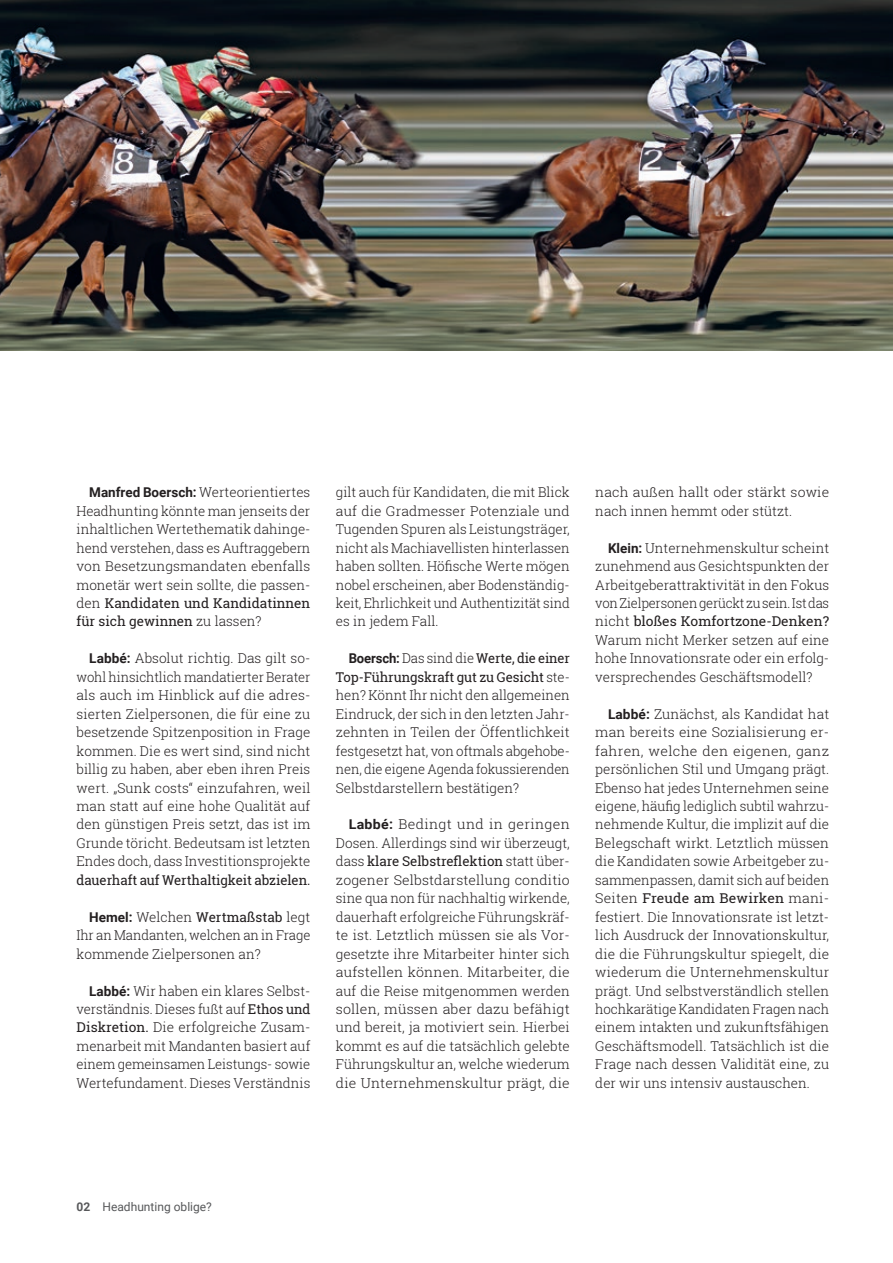
<style>
.page{position:relative;width:893px;height:1263px;background:#fff}
.page>*{position:absolute;margin:0;border:0;box-sizing:border-box;transform-origin:0 0}
.t1{font:300 13.5px/18.5px "Roboto Slab";color:#231f20;text-align:justify}
.t2{font:300 13.5px/18.5px "Roboto Slab";color:#231f20;text-align:justify;scale:1.05 1}
.t3{font:13.5px "Roboto Slab";letter-spacing:-.005em;color:#231f20}
.t4{font:12px "Roboto";color:#57585a}
.s1{font-family:"Roboto";font-weight:700}
.s2{font-weight:400}
.s3{font-weight:700}
</style>
<div class="page">
<img style="left:0;top:0;width:893px;height:350px">
<p class="t1" style="left:77px;top:483px;width:235px;text-indent:13px"><span class="s1">Manfred Boersch:</span> Werteorientiertes Headhunting könnte man jenseits der inhaltlichen Wertethematik dahinge&shy;hend verstehen, dass es Auftraggebern von Besetzungsmandaten ebenfalls monetär wert sein sollte, die passen&shy;den <span class="s2">Kandidaten und Kandidatinnen für sich gewinnen</span> zu lassen?</p>
<p class="t1" style="left:77px;top:649px;width:235px;text-indent:13px"><span class="s1">Labbé:</span> Absolut richtig. Das gilt so&shy;wohl hinsichtlich mandatierter Berater als auch im Hinblick auf die adres&shy;sierten Zielpersonen, die für eine zu besetzende Spitzenposition in Frage kommen. Die es wert sind, sind nicht billig zu haben, aber eben ihren Preis wert. „Sunk costs“ einzufahren, weil man statt auf eine hohe Qualität auf den günstigen Preis setzt, das ist im Grunde töricht. Bedeutsam ist letzten Endes doch, dass Investitionsprojekte</p>
<p class="t3" style="left:77px;top:871px;width:235px">dauerhaft auf Werthaltigkeit abzielen.</p>
<p class="t1" style="left:77px;top:907px;width:235px;text-indent:13px"><span class="s1">Hemel:</span> Welchen <span class="s2">Wertmaßstab</span> legt Ihr an Mandanten, welchen an in Frage kommende Zielpersonen an?</p>
<p class="t1" style="left:77px;top:981px;width:235px;text-indent:13px"><span class="s1">Labbé:</span> Wir haben ein klares Selbst&shy;verständnis. Dieses fußt auf <span class="s2">Ethos und Diskretion.</span> Die erfolgreiche Zusam&shy;menarbeit mit Mandanten basiert auf einem gemeinsamen Leistungs- sowie Wertefundament. Dieses Verständnis</p>
<p class="t1" style="left:336px;top:483px;width:235px">gilt auch für Kandidaten, die mit Blick auf die Gradmesser Potenziale und Tugenden Spuren als Leistungsträger, nicht als Machiavellisten hinterlassen haben sollten. Höfische Werte mögen nobel erscheinen, aber Bodenständig&shy;keit, Ehrlichkeit und Authentizität sind es in jedem Fall.</p>
<p class="t1" style="left:336px;top:649px;width:235px;text-indent:13px"><span class="s1">Boersch:</span> Das sind die <span class="s2">Werte, die einer Top-Führungskraft gut zu Gesicht</span> ste&shy;hen? Könnt Ihr nicht den allgemeinen Eindruck, der sich in den letzten Jahr&shy;zehnten in Teilen der Öffentlichkeit festgesetzt hat, von oftmals abgehobe&shy;nen, die eigene Agenda fokussierenden Selbstdarstellern bestätigen?</p>
<p class="t2" style="left:336px;top:815px;width:224px;text-indent:13px"><span class="s1">Labbé:</span> Bedingt und in geringen Dosen. Allerdings sind wir überzeugt, dass <span class="s2">klare Selbstreflektion</span> statt über&shy;zogener Selbstdarstellung conditio sine qua non für nachhaltig wirkende, dauerhaft erfolgreiche Führungskräf&shy;te ist. Letztlich müssen sie als Vor&shy;gesetzte ihre Mitarbeiter hinter sich aufstellen können. Mitarbeiter, die auf die Reise mitgenommen werden sollen, müssen aber dazu befähigt und bereit, ja motiviert sein. Hierbei kommt es auf die tatsächlich gelebte Führungskultur an, welche wiederum die Unternehmenskultur prägt, die</p>
<p class="t1" style="left:595px;top:483px;width:235px">nach außen hallt oder stärkt sowie nach innen hemmt oder stützt.</p>
<p class="t1" style="left:595px;top:538px;width:235px;text-indent:13px"><span class="s1">Klein:</span> Unternehmenskultur scheint zunehmend aus Gesichtspunkten der Arbeitgeberattraktivität in den Fokus von Zielpersonen gerückt zu sein. Ist das nicht <span class="s2">bloßes Komfortzone-Denken?<br></span>Warum nicht Merker setzen auf eine hohe Innovationsrate oder ein erfolg&shy;versprechendes Geschäftsmodell?</p>
<p class="t1" style="left:595px;top:704px;width:235px;text-indent:13px"><span class="s1">Labbé:</span> Zunächst, als Kandidat hat man bereits eine Sozialisierung er&shy;fahren, welche den eigenen, ganz persönlichen Stil und Umgang prägt.<br>Ebenso hat jedes Unternehmen seine eigene, häufig lediglich subtil wahrzu&shy;nehmende Kultur, die implizit auf die Belegschaft wirkt. Letztlich müssen die Kandidaten sowie Arbeitgeber zu&shy;sammenpassen, damit sich auf beiden Seiten <span class="s2">Freude am Bewirken</span> mani&shy;festiert. Die Innovationsrate ist letzt&shy;lich Ausdruck der Innovationskultur, die die Führungskultur spiegelt, die wiederum die Unternehmenskultur prägt. Und selbstverständlich stellen hochkarätige Kandidaten Fragen nach einem intakten und zukunftsfähigen Geschäftsmodell. Tatsächlich ist die Frage nach dessen Validität eine, zu der wir uns intensiv austauschen.</p>
<p class="t4" style="left:77px;top:1198px;width:137px"><span class="s3">02</span> Headhunting oblige?</p>
</div>
